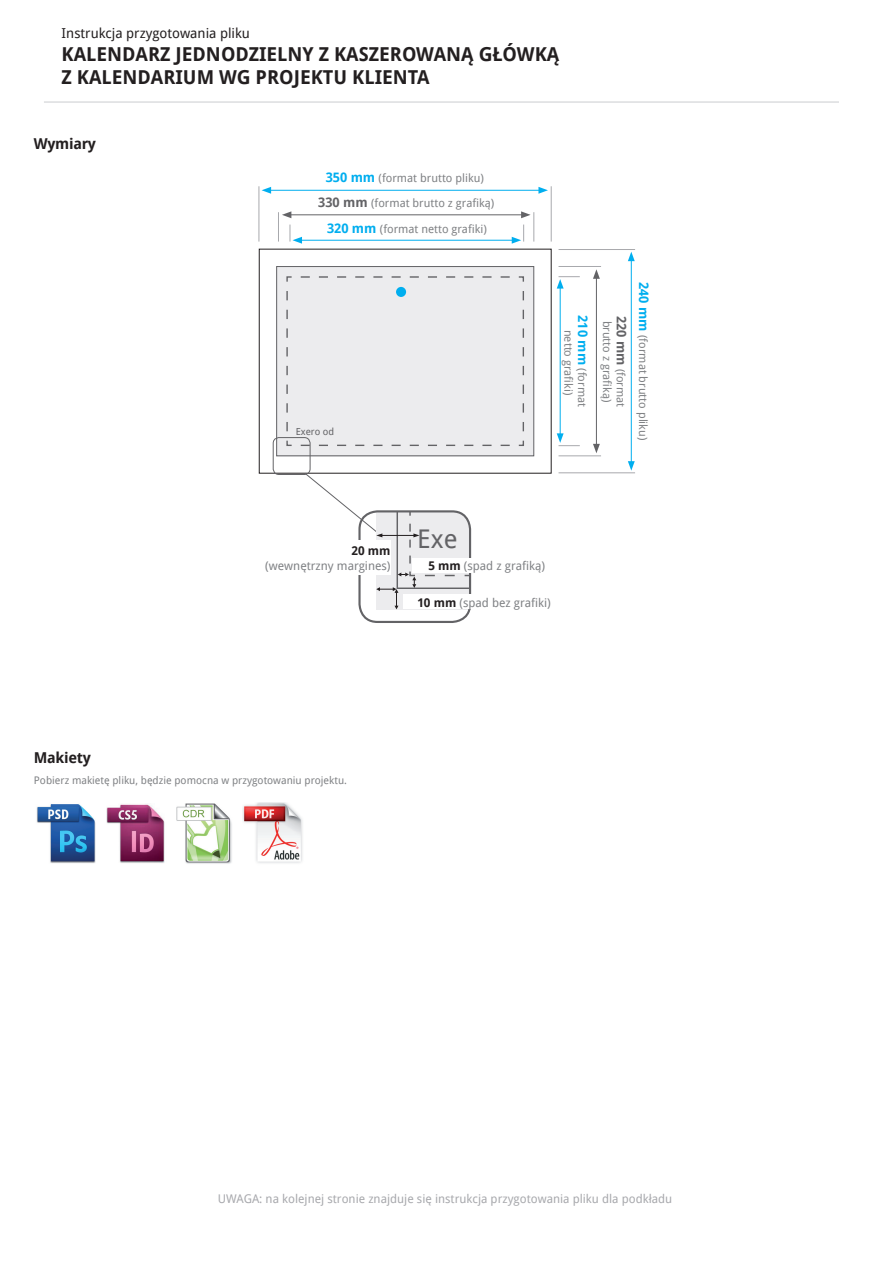
<style>
.page{position:relative;width:893px;height:1263px;background:#fff}
.page>*{position:absolute;margin:0;border:0;box-sizing:border-box;transform-origin:0 0}
.t1{font:25.8px "Droid Sans";color:#636366}
.t2{font:700 19.2px/23px "Droid Sans";color:#231f20}
.t3{font:700 15px "Droid Sans";letter-spacing:-.02em;color:#231f20}
.t4{font:13.65px "Droid Sans";color:#231f20}
.t5{font:12px "Droid Sans";color:#a8a9ad}
.t6{font:12px "Droid Sans";color:#808285}
.t7{font:700 12px "Droid Sans";color:#231f20}
.t8{font:11.4px/13.6px "Droid Sans";color:#808285;text-align:center}
.t9{font:10.5px "Droid Sans";color:#808285}
.t10{font:9.75px "Droid Sans";color:#636366}
.s1{font-weight:700;font-size:13.05px;color:#00aeef}
.s2{font-weight:700;font-size:13.05px;color:#636366}
.s3{font-weight:700;color:#231f20}
</style>
<div class="page">
<hr style="left:44px;top:101px;width:795px;height:2px;background:#dcdddf">
<div style="left:276px;top:266px;width:258px;height:191px;background:#ececee"></div>
<div style="left:276px;top:266px;width:258px;height:190px;border:1px solid #636366"></div>
<svg style="left:286px;top:276px;width:238px;height:171px"></svg>
<hr style="left:631px;top:259px;width:1px;height:205px;background:#00aeef">
<svg style="left:628px;top:252px;width:7px;height:9px"></svg>
<svg style="left:628px;top:461px;width:7px;height:10px"></svg>
<hr style="left:560px;top:286px;width:1px;height:150px;background:#00aeef">
<hr style="left:289px;top:214px;width:234px;height:1px;background:#636366">
<svg style="left:282px;top:211px;width:9px;height:7px"></svg>
<svg style="left:521px;top:211px;width:10px;height:7px"></svg>
<hr style="left:596px;top:276px;width:1px;height:170px;background:#636366">
<svg style="left:593px;top:269px;width:7px;height:10px"></svg>
<svg style="left:593px;top:444px;width:7px;height:9px"></svg>
<hr style="left:269px;top:190px;width:272px;height:1px;background:#00aeef">
<svg style="left:262px;top:187px;width:9px;height:7px"></svg>
<svg style="left:538px;top:187px;width:10px;height:7px"></svg>
<hr style="left:300px;top:240px;width:214px;height:1px;background:#00aeef">
<hr style="left:551px;top:186px;width:1px;height:56px;background:#a8a9ad">
<hr style="left:259px;top:186px;width:1px;height:56px;background:#a8a9ad">
<hr style="left:278px;top:212px;width:1px;height:30px;background:#a8a9ad">
<hr style="left:533px;top:212px;width:1px;height:30px;background:#a8a9ad">
<svg style="left:290px;top:225px;width:12px;height:19px"></svg>
<svg style="left:512px;top:225px;width:12px;height:19px"></svg>
<hr style="left:558px;top:472px;width:77px;height:1px;background:#a8a9ad">
<hr style="left:558px;top:249px;width:77px;height:1px;background:#a8a9ad">
<hr style="left:558px;top:455px;width:43px;height:1px;background:#a8a9ad">
<hr style="left:558px;top:266px;width:43px;height:1px;background:#a8a9ad">
<svg style="left:557px;top:433px;width:23px;height:13px"></svg>
<svg style="left:557px;top:276px;width:23px;height:13px"></svg>
<div style="left:358px;top:510px;width:113px;height:113px;border:2px solid #636366;border-radius:18px"></div>
<svg style="left:304px;top:472px;width:167px;height:137px"></svg>
<hr style="left:380px;top:535px;width:35px;height:1px;background:#231f20">
<div style="left:199px;top:540px;width:192px;height:35px;background:#fff"></div>
<div style="left:396px;top:287px;width:10px;height:10px;background:#00aeef;border-radius:50%"></div>
<div style="left:273px;top:437px;width:37px;height:38px;border:1px solid #636366;border-radius:6px"></div>
<img style="left:176px;top:803px;width:56px;height:61px">
<img style="left:106px;top:804px;width:59px;height:59px">
<img style="left:242px;top:802px;width:61px;height:61px">
<img style="left:36px;top:804px;width:60px;height:59px">
<p class="t4" style="left:62px;top:24px;width:190px">Instrukcja przygotowania pliku</p>
<h2 class="t2" style="left:62px;top:42px;width:499px">KALENDARZ JEDNODZIELNY Z KASZEROWANĄ GŁÓWKĄ<br>Z KALENDARIUM WG PROJEKTU KLIENTA</h2>
<h3 class="t3" style="left:34px;top:133px;width:64px">Wymiary</h3>
<p class="t8" style="left:326px;top:171px;width:160px"><span class="s1">350 mm</span> (format brutto pliku)</p>
<p class="t8" style="left:327px;top:221px;width:161px"><span class="s1">320 mm</span> (format netto grafiki)</p>
<p class="t8" style="left:318px;top:196px;width:178px"><span class="s2">330 mm</span> (format brutto z grafiką)</p>
<p class="t10" style="left:296px;top:424px;width:40px">Exero od</p>
<p class="t8" style="left:589px;top:315px;width:93px;rotate:90deg"><span class="s1">210 mm</span> (format netto grafiki)</p>
<p class="t8" style="left:628px;top:316px;width:93px;rotate:90deg"><span class="s2">220 mm</span> (format brutto z grafiką)</p>
<p class="t8" style="left:650px;top:282px;width:160px;rotate:90deg"><span class="s1">240 mm</span> (format brutto pliku)</p>
<p class="t7" style="left:352px;top:542px;width:40px">20 mm</p>
<p class="t6" style="left:265px;top:557px;width:127px">(wewnętrzny margines)</p>
<h1 class="t1" style="left:417px;top:521px;width:42px">Exe</h1>
<p class="t6" style="left:428px;top:557px;width:118px"><span class="s3">5 mm</span> (spad z grafiką)</p>
<p class="t6" style="left:417px;top:594px;width:135px"><span class="s3">10 mm</span> (spad bez grafiki)</p>
<h3 class="t3" style="left:34px;top:747px;width:58px">Makiety</h3>
<p class="t9" style="left:34px;top:773px;width:315px">Pobierz makietę pliku, będzie pomocna w przygotowaniu projektu.</p>
<p class="t5" style="left:218px;top:1190px;width:456px">UWAGA: na kolejnej stronie znajduje się instrukcja przygotowania pliku dla podkładu</p>
</div>
